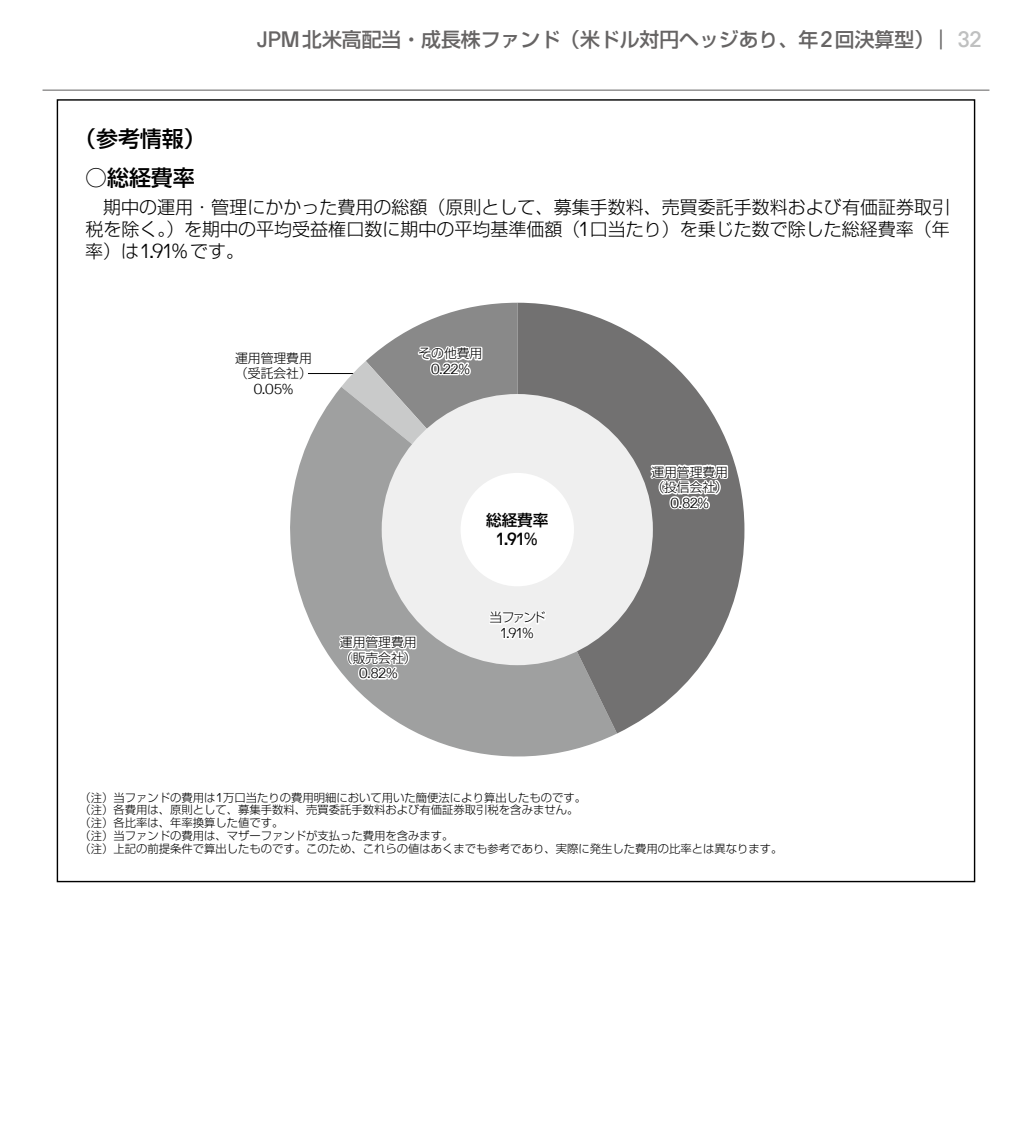
<style>
.page{position:relative;width:1032px;height:1134px;background:#fff}
.page>*{position:absolute;margin:0;border:0;box-sizing:border-box;transform-origin:0 0}
.t1{font:500 22px "Shin Go Pro";color:#000}
.t2{font:500 19.8px "Shin Go Pro";color:#666464}
.t3{font:300 18px/22.2px "Shin Go Pro";color:#000;text-align:justify}
.t4{font:17.4px "JPMAM Pro Med";color:#000}
.t5{font:500 15.6px "Shin Go Pro";color:#000}
.t6{font:14.2px "JPMAM Pro Lig";color:#000}
.t7{font:300 12.8px/15.6px "Shin Go Pro";color:#000}
.t8{font:300 11.4px/12.8px "Shin Go Pro";color:#000}
.s1{font-family:"JPMAM Pro Med";font-weight:400;font-size:22.2px}
.s2{font-family:"JPMAM Pro Med";font-weight:400;font-size:22.2px;color:#bfc0c0}
.s3{font-family:"JPMAM Pro Lig";font-weight:400;font-size:20.2px}
.s4{font-family:"JPMAM Pro Lig";font-weight:400;font-size:12.6px}
</style>
<div class="page">
<hr style="left:308px;top:373px;width:50px;height:1px;background:#000">
<svg style="left:290px;top:387px;width:327px;height:370px;fill:#9fa0a0"></svg>
<svg style="left:517px;top:305px;width:227px;height:428px;fill:#727171"></svg>
<div style="left:382px;top:394px;width:271px;height:271px;background:#efefef;border-radius:136px"></div>
<div style="left:461px;top:473px;width:113px;height:113px;background:#fff;border-radius:50%"></div>
<svg style="left:336px;top:633px;width:82px;height:55px"></svg>
<svg style="left:648px;top:462px;width:81px;height:56px"></svg>
<svg style="left:489px;top:611px;width:57px;height:28px"></svg>
<svg style="left:341px;top:303px;width:211px;height:254px"></svg>
<svg style="left:290px;top:387px;width:23px;height:47px"></svg>
<hr style="left:43px;top:90px;width:946px;height:1px;background:#727171">
<h2 class="t2" style="left:257px;top:23px;width:726px"><span class="s1">JPM</span>北米高配当・成長株ファンド（米ドル対円ヘッジあり、年<span class="s1">2</span>回決算型）｜ <span class="s2">32</span></h2>
<h1 class="t1" style="left:74px;top:120px;width:133px">（参考情報）</h1>
<h1 class="t1" style="left:85px;top:160px;width:111px">○総経費率</h1>
<h3 class="t3" style="left:85px;top:194px;width:866px;text-indent:18px">期中の運用・管理にかかった費用の総額（原則として、募集手数料、売買委託手数料および有価証券取引税を除く。）を期中の平均受益権口数に期中の平均基準価額（<span class="s3">1</span>口当たり）を乗じた数で除した総経費率（年率）は<span class="s3">1.91%</span>です。</h3>
<p class="t7" style="left:235px;top:348px;width:78px">運用管理費用（受託会社）</p>
<p class="t6" style="left:253px;top:380px;width:42px">0.05%</p>
<p class="t7" style="left:418px;top:344px;width:65px">その他費用</p>
<p class="t6" style="left:431px;top:361px;width:41px">0.22%</p>
<p class="t7" style="left:340px;top:633px;width:78px">運用管理費用（販売会社）</p>
<p class="t6" style="left:359px;top:665px;width:41px">0.82%</p>
<h3 class="t5" style="left:486px;top:507px;width:64px">総経費率</h3>
<h3 class="t4" style="left:497px;top:529px;width:42px">1.91%</h3>
<p class="t7" style="left:490px;top:608px;width:57px">当ファンド</p>
<p class="t6" style="left:501px;top:625px;width:34px">1.91%</p>
<p class="t7" style="left:651px;top:462px;width:78px">運用管理費用（投信会社）</p>
<p class="t6" style="left:670px;top:495px;width:41px">0.82%</p>
<p class="t8" style="left:79px;top:789px;width:704px">（注）当ファンドの費用は<span class="s4">1</span>万口当たりの費用明細において用いた簡便法により算出したものです。<br>（注）各費用は、原則として、募集手数料、売買委託手数料および有価証券取引税を含みません。<br>（注）各比率は、年率換算した値です。<br>（注）当ファンドの費用は、マザーファンドが支払った費用を含みます。<br>（注）上記の前提条件で算出したものです。このため、これらの値はあくまでも参考であり、実際に発生した費用の比率とは異なります。</p>
</div>
